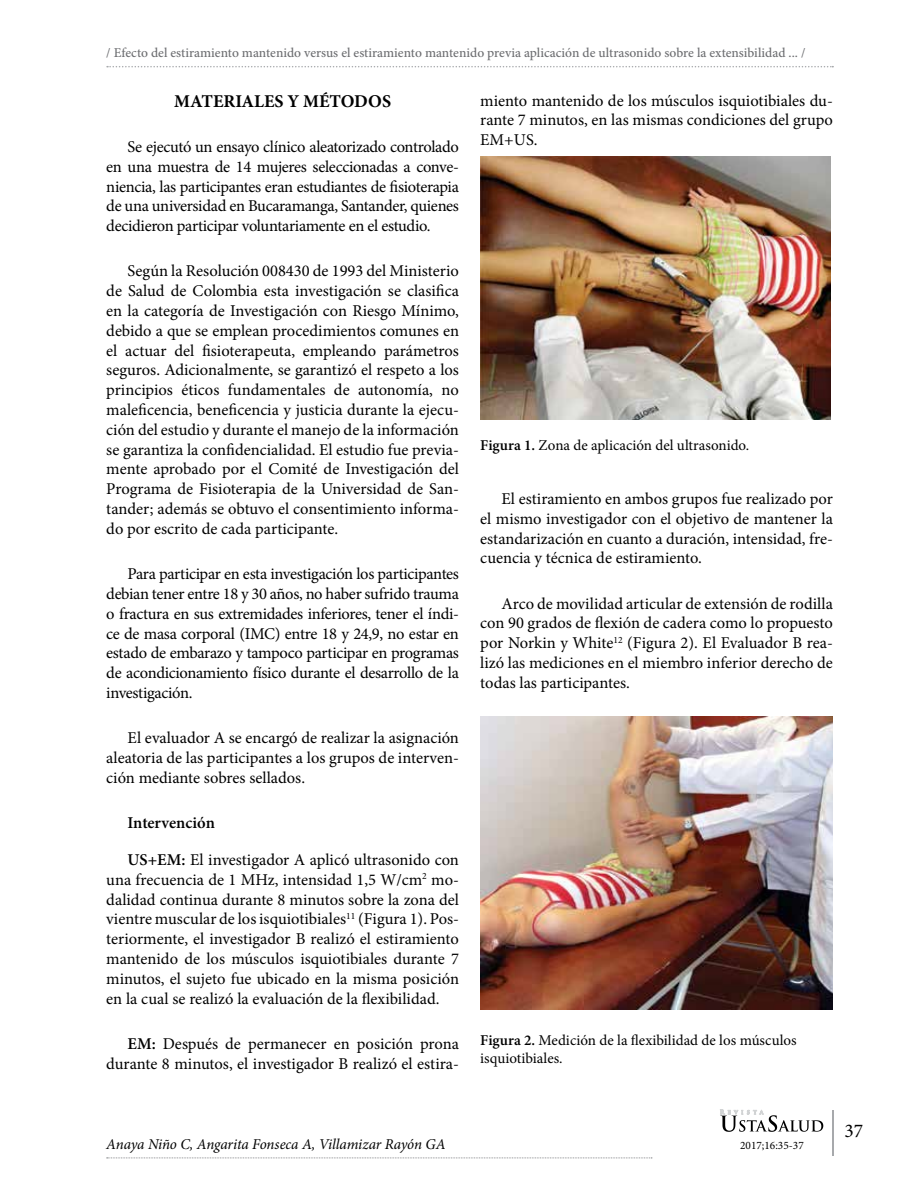
<style>
.page{position:relative;width:918px;height:1188px;background:#fff}
.page>*{position:absolute;margin:0;border:0;box-sizing:border-box;transform-origin:0 0}
.t1{font:19.5px "Minion Pro";color:#000}
.t2{font:700 18px "Minion Pro";color:#000}
.t3{font:16.5px/19.8px "Minion Pro";color:#000;text-align:justify}
.t4{font:600 16.5px "Minion Pro";letter-spacing:-.005em;color:#000}
.t5{font:15px/18px "Minion Pro";color:#000}
.t6{font:italic 15px "Minion Pro";letter-spacing:-.01em;color:#000}
.t7{font:500 13.5px "Minion Pro";color:#6d6e71}
.t8{font:11.4px "Minion Pro";color:#000}
.s1{font-weight:600}
</style>
<div class="page">
<svg style="left:107px;top:1158px;width:545px;height:1px"></svg>
<svg style="left:107px;top:66px;width:726px;height:1px"></svg>
<hr style="left:832px;top:1110px;width:2px;height:45px;background:#a7a9ac">
<svg style="left:720px;top:1110px;width:103px;height:22px"></svg>
<img style="left:480px;top:717px;width:353px;height:293px">
<img style="left:480px;top:157px;width:351px;height:262px">
<p class="t7" style="left:106px;top:44px;width:701px">/ Efecto del estiramiento mantenido versus el estiramiento mantenido previa aplicación de ultrasonido sobre la extensibilidad ... /</p>
<p class="t2" style="left:174px;top:88px;width:219px">MATERIALES Y MÉTODOS</p>
<p class="t3" style="left:106px;top:137px;width:354px;text-indent:21px">Se ejecutó un ensayo clínico aleatorizado controlado en una muestra de 14 mujeres seleccionadas a conve&shy;niencia, las participantes eran estudiantes de fisioterapia de una universidad en Bucaramanga, Santander, quienes decidieron participar voluntariamente en el estudio.</p>
<p class="t3" style="left:106px;top:261px;width:354px;text-indent:21px">Según la Resolución 008430 de 1993 del Ministerio de Salud de Colombia esta investigación se clasifica en la categoría de Investigación con Riesgo Mínimo, debido a que se emplean procedimientos comunes en el actuar del fisioterapeuta, empleando parámetros seguros. Adicionalmente, se garantizó el respeto a los principios éticos fundamentales de autonomía, no maleficencia, beneficencia y justicia durante la ejecu&shy;ción del estudio y durante el manejo de la información se garantiza la confidencialidad. El estudio fue previa&shy;mente aprobado por el Comité de Investigación del Programa de Fisioterapia de la Universidad de San&shy;tander; además se obtuvo el consentimiento informa&shy;do por escrito de cada participante.</p>
<p class="t3" style="left:106px;top:564px;width:354px;text-indent:21px">Para participar en esta investigación los participantes debian tener entre 18 y 30 años, no haber sufrido trauma o fractura en sus extremidades inferiores, tener el índi&shy;ce de masa corporal (IMC) entre 18 y 24,9, no estar en estado de embarazo y tampoco participar en programas de acondicionamiento físico durante el desarrollo de la investigación.</p>
<p class="t3" style="left:106px;top:728px;width:354px;text-indent:21px">El evaluador A se encargó de realizar la asignación aleatoria de las participantes a los grupos de interven&shy;ción mediante sobres sellados.</p>
<p class="t4" style="left:128px;top:811px;width:89px">Intervención</p>
<p class="t3" style="left:106px;top:850px;width:354px;text-indent:21px"><span class="s1">US+EM:</span> El investigador A aplicó ultrasonido con una frecuencia de 1 MHz, intensidad 1,5 W/cm<sup>2</sup> mo&shy;dalidad continua durante 8 minutos sobre la zona del vientre muscular de los isquiotibiales<sup>11</sup> (Figura 1). Pos&shy;teriormente, el investigador B realizó el estiramiento mantenido de los músculos isquiotibiales durante 7 minutos, el sujeto fue ubicado en la misma posición en la cual se realizó la evaluación de la flexibilidad.</p>
<p class="t3" style="left:106px;top:1034px;width:354px;text-align:right"><span class="s1">EM:</span> Después de permanecer en posición prona durante 8 minutos, el investigador B realizó el estira-</p>
<p class="t3" style="left:480px;top:90px;width:354px">miento mantenido de los músculos isquiotibiales du&shy;rante 7 minutos, en las mismas condiciones del grupo EM+US.</p>
<p class="t5" style="left:480px;top:436px;width:270px"><span class="s1">Figura 1.</span> Zona de aplicación del ultrasonido.</p>
<p class="t3" style="left:480px;top:489px;width:354px;text-indent:21px">El estiramiento en ambos grupos fue realizado por el mismo investigador con el objetivo de mantener la estandarización en cuanto a duración, intensidad, fre&shy;cuencia y técnica de estiramiento.</p>
<p class="t3" style="left:480px;top:594px;width:354px;text-indent:21px">Arco de movilidad articular de extensión de rodilla con 90 grados de flexión de cadera como lo propuesto por Norkin y White<sup>12</sup> (Figura 2). El Evaluador B rea&shy;lizó las mediciones en el miembro inferior derecho de todas las participantes.</p>
<p class="t5" style="left:480px;top:1031px;width:318px"><span class="s1">Figura 2.</span> Medición de la flexibilidad de los músculos isquiotibiales.</p>
<p class="t6" style="left:106px;top:1134px;width:341px">Anaya Niño C, Angarita Fonseca A, Villamizar Rayón GA</p>
<p class="t8" style="left:740px;top:1138px;width:65px">2017;16:35-37</p>
<p class="t1" style="left:844px;top:1118px;width:20px">37</p>
</div>
